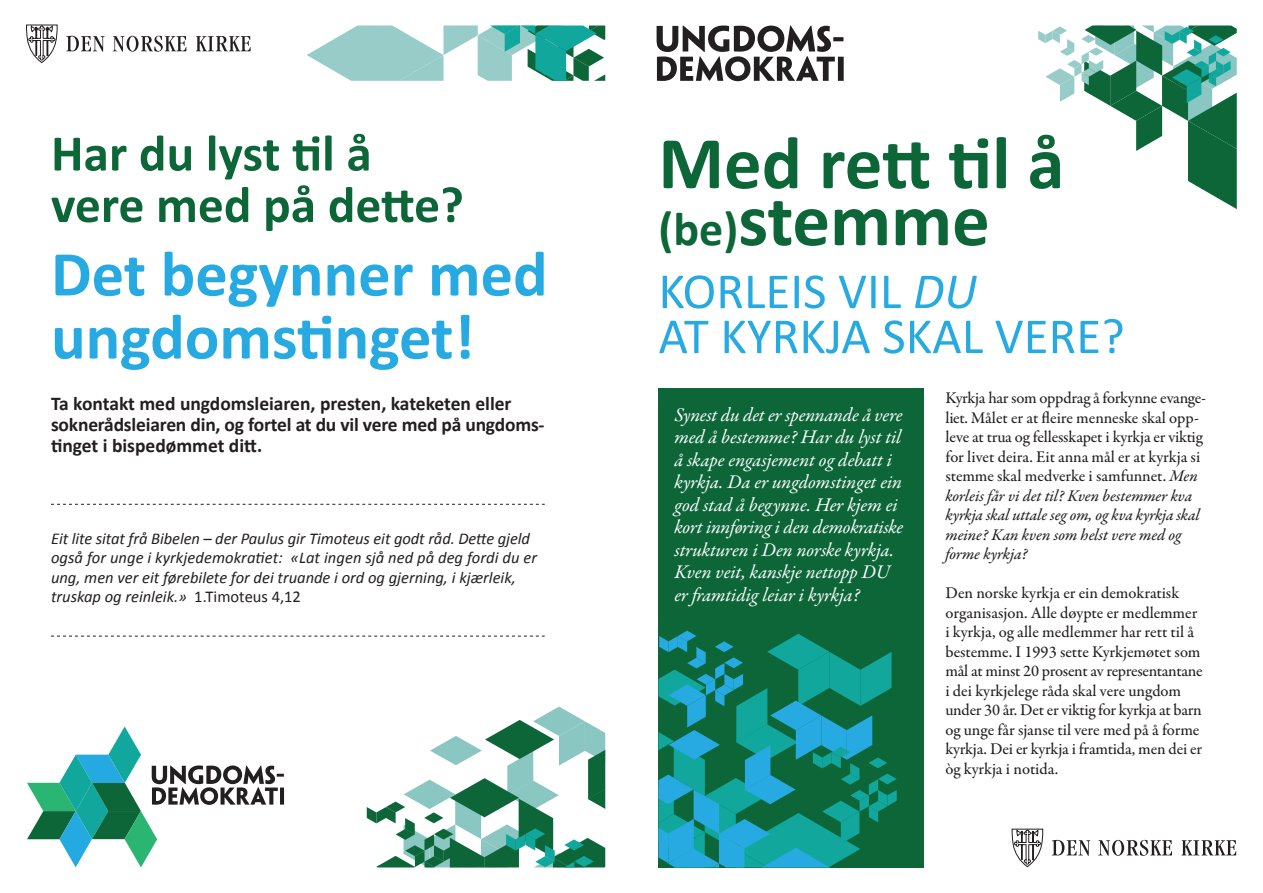
<style>
.page{position:relative;width:1263px;height:893px;background:#fff}
.page>*{position:absolute;margin:0;border:0;box-sizing:border-box;transform-origin:0 0}
.t1{font:700 75px "Calibri";color:#0c6638}
.t2{font:700 64.5px "Calibri";color:#26aae1}
.t3{font:700 51.45px/51.4px "Calibri";color:#0c6638}
.t4{font:51px "Calibri";color:#26aae1}
.t5{font:italic 19.5px/22.5px "Garamond Premr Pro";letter-spacing:-.005em;color:#fff}
.t6{font:700 19.5px/21px "Calibri";letter-spacing:-.01em;color:#231f20}
.t7{font:500 16.5px/19.5px "Garamond Premr Pro";letter-spacing:-.005em;color:#231f20}
.t8{font:italic 16.5px/19.5px "Calibri";color:#231f20}
.s1{font-style:normal}
.s2{font-size:48px}
.s3{font-style:italic}
.s4{font-family:"Garamond Premr Pro Med It";font-weight:400}
</style>
<div class="page">
<svg style="left:1038px;top:26px;width:199px;height:183px"></svg>
<svg style="left:657px;top:26px;width:187px;height:55px"></svg>
<div style="left:658px;top:388px;width:266px;height:479px;background:#0c6638"></div>
<svg style="left:658px;top:631px;width:239px;height:236px"></svg>
<svg style="left:1052px;top:840px;width:38px;height:16px"></svg>
<svg style="left:1098px;top:840px;width:74px;height:16px"></svg>
<svg style="left:1181px;top:840px;width:55px;height:15px"></svg>
<svg style="left:1012px;top:829px;width:31px;height:38px"></svg>
<svg style="left:27px;top:726px;width:257px;height:141px"></svg>
<svg style="left:307px;top:25px;width:298px;height:56px"></svg>
<svg style="left:367px;top:707px;width:238px;height:161px"></svg>
<svg style="left:66px;top:36px;width:39px;height:16px"></svg>
<svg style="left:113px;top:36px;width:73px;height:16px"></svg>
<svg style="left:196px;top:36px;width:55px;height:15px"></svg>
<svg style="left:26px;top:24px;width:32px;height:39px"></svg>
<svg style="left:51px;top:504px;width:494px;height:1px"></svg>
<svg style="left:51px;top:636px;width:494px;height:1px"></svg>
<p class="t3" style="left:51px;top:128px;width:414px">Har du lyst til å vere med på dette?</p>
<p class="t2" style="left:51px;top:233px;width:498px">Det begynner med</p>
<p class="t2" style="left:51px;top:296px;width:425px">ungdomstinget!</p>
<p class="t6" style="left:51px;top:393px;width:495px">Ta kontakt med ungdomsleiaren, presten, kateketen eller soknerådsleiaren din, og fortel at du vil vere med på ungdoms&shy;tinget i bispedømmet ditt.</p>
<p class="t8" style="left:51px;top:528px;width:487px">Eit lite sitat frå Bibelen – der Paulus gir Timoteus eit godt råd. Dette gjeld også for unge i kyrkjedemokratiet: «Lat ingen sjå ned på deg fordi du er ung, men ver eit førebilete for dei truande i ord og gjerning, i kjærleik, truskap og reinleik.» <span class="s1">1.Timoteus 4,12</span></p>
<p class="t1" style="left:658px;top:115px;width:408px">Med rett til å</p>
<p class="t1" style="left:658px;top:172px;width:333px"><span class="s2">(be)</span>stemme</p>
<p class="t4" style="left:658px;top:259px;width:320px">KORLEIS VIL <span class="s3">DU</span></p>
<p class="t4" style="left:658px;top:304px;width:468px">AT KYRKJA SKAL VERE?</p>
<p class="t5" style="left:674px;top:404px;width:230px">Synest du det er spennande å vere med å bestemme? Har du lyst til å skape engasjement og debatt i kyrkja. Da er ungdomstinget ein god stad å begynne. Her kjem ei kort innføring i den demokratiske strukturen i Den norske kyrkja.<br>Kven veit, kanskje nettopp DU er framtidig leiar i kyrkja?</p>
<p class="t7" style="left:945px;top:389px;width:262px">Kyrkja har som oppdrag å forkynne evange&shy;liet. Målet er at fleire menneske skal opp&shy;leve at trua og fellesskapet i kyrkja er viktig for livet deira. Eit anna mål er at kyrkja si stemme skal medverke i samfunnet. <span class="s4">Men korleis får vi det til? Kven bestemmer kva kyrkja skal uttale seg om, og kva kyrkja skal meine? Kan kven som helst vere med og forme kyrkja?</span></p>
<p class="t7" style="left:945px;top:584px;width:259px">Den norske kyrkja er ein demokratisk organisasjon. Alle døypte er medlemmer i kyrkja, og alle medlemmer har rett til å bestemme. I 1993 sette Kyrkjemøtet som mål at minst 20 prosent av representantane i dei kyrkjelege råda skal vere ungdom under 30 år. Det er viktig for kyrkja at barn og unge får sjanse til vere med på å forme kyrkja. Dei er kyrkja i framtida, men dei er òg kyrkja i notida.</p>
</div>
